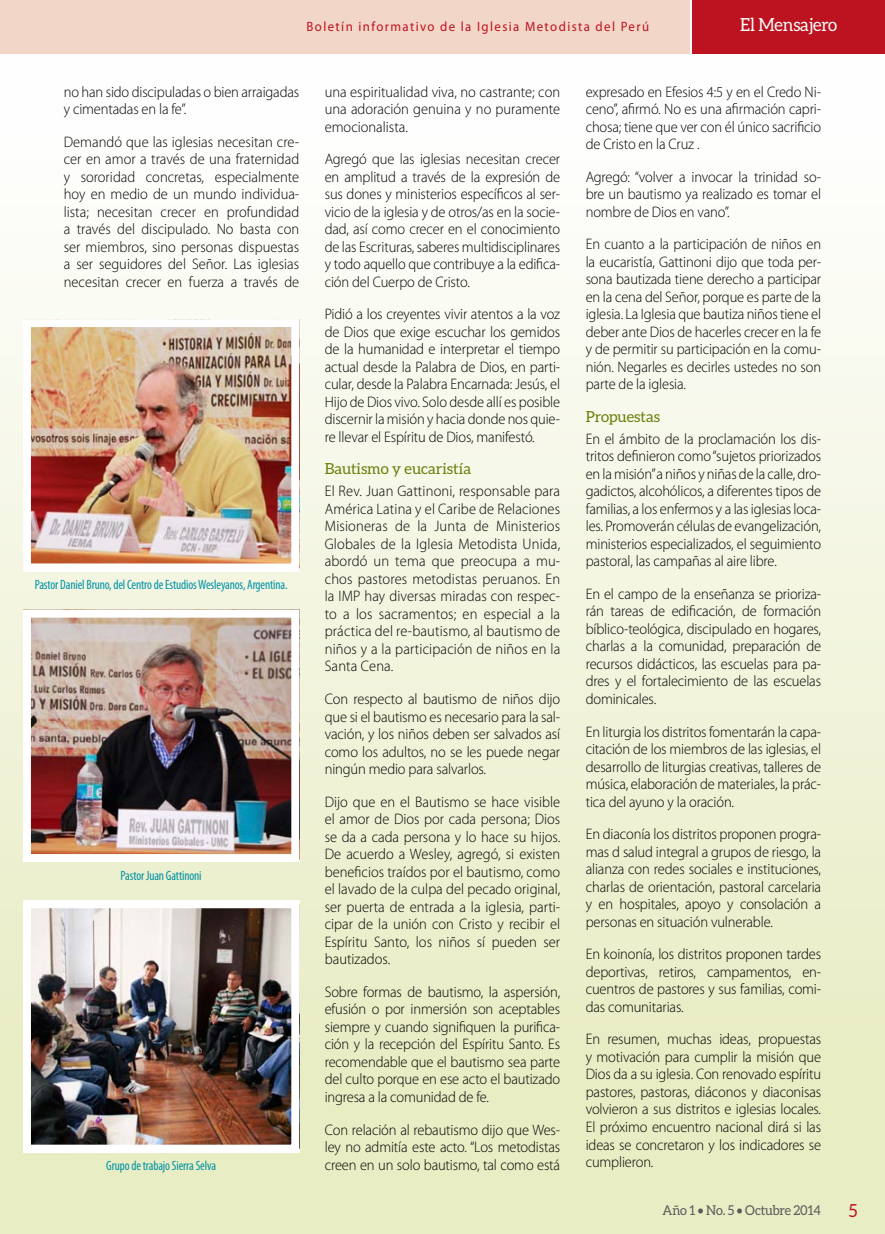
<style>
.page{position:relative;width:885px;height:1234px;background:#fff}
.page>*{position:absolute;margin:0;border:0;box-sizing:border-box;transform-origin:0 0}
.t1{font:18px "Aleo";letter-spacing:-.01em;color:#fff;scale:.95 1}
.t2{font:18px "Aleo";color:#bd1220;scale:.95 1}
.t3{font:300 15.15px/17.5px "Myriad Pro";letter-spacing:-.01em;color:#000;text-align:justify;scale:.95 1}
.t4{font:15.15px "Aleo";color:#6b7d0b}
.t5{font:condensed 13.5px "Myriad Pro";letter-spacing:-.01em;color:#0092a5;scale:.95 1}
.t6{font:13.5px "Myriad Pro";letter-spacing:.11em;color:#bd1220;scale:.95 1}
.t7{font:13.5px "Aleo";letter-spacing:-.01em;color:#58585a;scale:.95 1}
</style>
<div class="page">
<div style="left:0;top:0;width:884px;height:1233px;background:linear-gradient(to bottom,#fff,#e6ebbd)"></div>
<img style="left:32px;top:328px;width:258px;height:234px">
<div style="left:23px;top:319px;width:276px;height:252px;border:8px solid #fff"></div>
<img style="left:32px;top:618px;width:258px;height:234px">
<div style="left:23px;top:609px;width:276px;height:252px;border:8px solid #fff"></div>
<img style="left:32px;top:909px;width:258px;height:234px">
<div style="left:23px;top:900px;width:276px;height:252px;border:8px solid #fff"></div>
<div style="left:692px;top:0;width:192px;height:53px;background:#bd1220"></div>
<div style="left:0;top:0;width:689px;height:53px;background:#f2d6c8"></div>
<p class="t6" style="left:306px;top:18px;width:362px">Boletín informativo de la Iglesia Metodista del Perú</p>
<p class="t1" style="left:740px;top:14px;width:104px">El Mensajero</p>
<p class="t3" style="left:64px;top:83px;width:249px">no han sido discipuladas o bien arraigadas y cimentadas en la fe”.</p>
<p class="t3" style="left:64px;top:133px;width:249px">Demandó que las iglesias necesitan cre&shy;cer en amor a través de una fraternidad y sororidad concretas, especialmente hoy en medio de un mundo individua&shy;lista; necesitan crecer en profundidad a través del discipulado. No basta con ser miembros, sino personas dispuestas a ser seguidores del Señor. Las iglesias necesitan crecer en fuerza a través de</p>
<p class="t5" style="left:35px;top:576px;width:268px">Pastor Daniel Bruno, del Centro de Estudios Wesleyanos, Argentina.</p>
<p class="t5" style="left:120px;top:866px;width:87px">Pastor Juan Gattinoni</p>
<p class="t5" style="left:106px;top:1157px;width:117px">Grupo de trabajo Sierra Selva</p>
<p class="t3" style="left:325px;top:83px;width:249px">una espiritualidad viva, no castrante; con una adoración genuina y no puramente emocionalista.</p>
<p class="t3" style="left:325px;top:150px;width:249px">Agregó que las iglesias necesitan crecer en amplitud a través de la expresión de sus dones y ministerios específicos al ser&shy;vicio de la iglesia y de otros/as en la socie&shy;dad, así como crecer en el conocimiento de las Escrituras, saberes multidisciplinares y todo aquello que contribuye a la edifica&shy;ción del Cuerpo de Cristo.</p>
<p class="t3" style="left:325px;top:305px;width:249px">Pidió a los creyentes vivir atentos a la voz de Dios que exige escuchar los gemidos de la humanidad e interpretar el tiempo actual desde la Palabra de Dios, en parti&shy;cular, desde la Palabra Encarnada: Jesús, el Hijo de Dios vivo. Solo desde allí es posible discernir la misión y hacia donde nos quie&shy;re llevar el Espíritu de Dios, manifestó.</p>
<p class="t4" style="left:325px;top:460px;width:148px">Bautismo y eucaristía</p>
<p class="t3" style="left:325px;top:482px;width:249px">El Rev. Juan Gattinoni, responsable para América Latina y el Caribe de Relaciones Misioneras de la Junta de Ministerios Globales de la Iglesia Metodista Unida, abordó un tema que preocupa a mu&shy;chos pastores metodistas peruanos. En la IMP hay diversas miradas con respec&shy;to a los sacramentos; en especial a la práctica del re-bautismo, al bautismo de niños y a la participación de niños en la Santa Cena.</p>
<p class="t3" style="left:325px;top:690px;width:249px">Con respecto al bautismo de niños dijo que si el bautismo es necesario para la sal&shy;vación, y los niños deben ser salvados así como los adultos, no se les puede negar ningún medio para salvarlos.</p>
<p class="t3" style="left:325px;top:792px;width:249px">Dijo que en el Bautismo se hace visible el amor de Dios por cada persona; Dios se da a cada persona y lo hace su hijos.<br>De acuerdo a Wesley, agregó, si existen beneficios traídos por el bautismo, como el lavado de la culpa del pecado original, ser puerta de entrada a la iglesia, parti&shy;cipar de la unión con Cristo y recibir el Espíritu Santo, los niños sí pueden ser bautizados.</p>
<p class="t3" style="left:325px;top:983px;width:249px">Sobre formas de bautismo, la aspersión, efusión o por inmersión son aceptables siempre y cuando signifiquen la purifica&shy;ción y la recepción del Espíritu Santo. Es recomendable que el bautismo sea parte del culto porque en ese acto el bautizado ingresa a la comunidad de fe.</p>
<p class="t3" style="left:325px;top:1120px;width:249px">Con relación al rebautismo dijo que Wes&shy;ley no admitía este acto. “Los metodistas creen en un solo bautismo, tal como está</p>
<p class="t3" style="left:585px;top:83px;width:249px">expresado en Efesios 4:5 y en el Credo Ni&shy;ceno”, afirmó. No es una afirmación capri&shy;chosa; tiene que ver con él único sacrificio de Cristo en la Cruz .</p>
<p class="t3" style="left:585px;top:168px;width:249px">Agregó: “volver a invocar la trinidad so&shy;bre un bautismo ya realizado es tomar el nombre de Dios en vano”.</p>
<p class="t3" style="left:585px;top:235px;width:249px">En cuanto a la participación de niños en la eucaristía, Gattinoni dijo que toda per&shy;sona bautizada tiene derecho a participar en la cena del Señor, porque es parte de la iglesia. La Iglesia que bautiza niños tiene el deber ante Dios de hacerles crecer en la fe y de permitir su participación en la comu&shy;nión. Negarles es decirles ustedes no son parte de la iglesia.</p>
<p class="t4" style="left:585px;top:408px;width:76px">Propuestas</p>
<p class="t3" style="left:585px;top:430px;width:249px">En el ámbito de la proclamación los dis&shy;tritos definieron como “sujetos priorizados en la misión”a niños y niñas de la calle, dro&shy;gadictos, alcohólicos, a diferentes tipos de familias, a los enfermos y a las iglesias loca&shy;les. Promoverán células de evangelización, ministerios especializados, el seguimiento pastoral, las campañas al aire libre.</p>
<p class="t3" style="left:585px;top:585px;width:249px">En el campo de la enseñanza se prioriza&shy;rán tareas de edificación, de formación bíblico-teológica, discipulado en hogares, charlas a la comunidad, preparación de recursos didácticos, las escuelas para pa&shy;dres y el fortalecimiento de las escuelas dominicales.</p>
<p class="t3" style="left:585px;top:722px;width:249px">En liturgia los distritos fomentarán la capa&shy;citación de los miembros de las iglesias, el desarrollo de liturgias creativas, talleres de música, elaboración de materiales, la prác&shy;tica del ayuno y la oración.</p>
<p class="t3" style="left:585px;top:825px;width:249px">En diaconía los distritos proponen progra&shy;mas d salud integral a grupos de riesgo, la alianza con redes sociales e instituciones, charlas de orientación, pastoral carcelaria y en hospitales, apoyo y consolación a personas en situación vulnerable.</p>
<p class="t3" style="left:585px;top:945px;width:249px">En koinonía, los distritos proponen tardes deportivas, retiros, campamentos, en&shy;cuentros de pastores y sus familias, comi&shy;das comunitarias.</p>
<p class="t3" style="left:585px;top:1030px;width:249px">En resumen, muchas ideas, propuestas y motivación para cumplir la misión que Dios da a su iglesia. Con renovado espíritu pastores, pastoras, diáconos y diaconisas volvieron a sus distritos e iglesias locales.<br>El próximo encuentro nacional dirá si las ideas se concretaron y los indicadores se cumplieron.</p>
<p class="t7" style="left:662px;top:1202px;width:168px">Año 1 • No. 5 • Octubre 2014</p>
<p class="t2" style="left:848px;top:1200px;width:11px">5</p>
</div>
